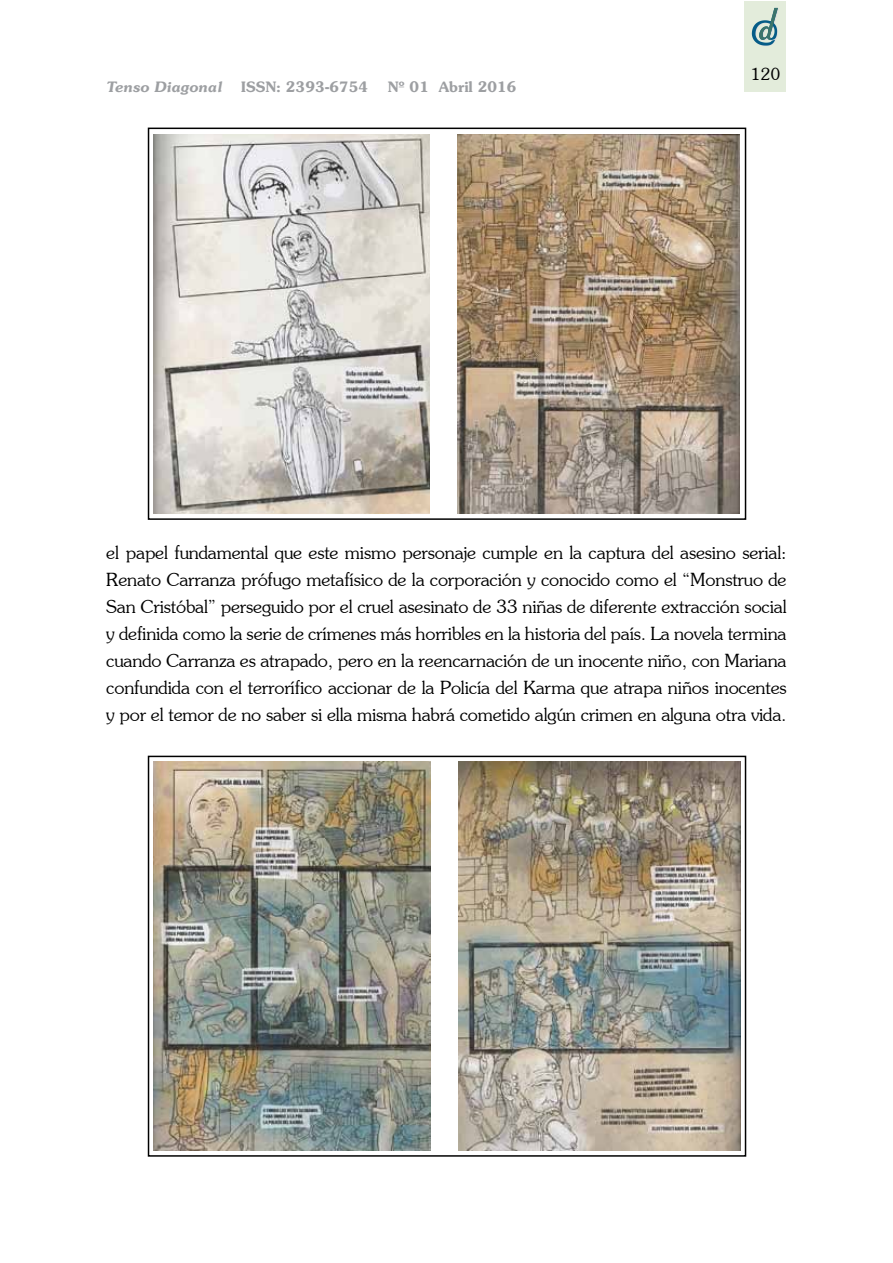
<style>
.page{position:relative;width:893px;height:1263px;background:#fff}
.page>*{position:absolute;margin:0;border:0;box-sizing:border-box;transform-origin:0 0}
.t1{font:18px/27px "Southern Plain";letter-spacing:-.01em;color:#000;text-align:justify}
.t2{font:16.5px "Southern Plain";color:#000}
.t3{font:700 14.25px "Southern";color:#9d9fa2}
.t4{font:italic 700 14.25px "Southern";color:#9d9fa2}
</style>
<div class="page">
<div style="left:745px;top:1px;width:41px;height:91px;background:#e3ecdb"></div>
<svg style="left:752px;top:8px;width:27px;height:38px"></svg>
<img style="left:153px;top:134px;width:276px;height:379px">
<img style="left:458px;top:134px;width:282px;height:379px">
<img style="left:154px;top:762px;width:276px;height:388px">
<img style="left:458px;top:762px;width:282px;height:388px">
<div style="left:148px;top:128px;width:598px;height:392px;border:2px solid #000"></div>
<div style="left:148px;top:756px;width:598px;height:401px;border:2px solid #000"></div>
<p class="t4" style="left:106px;top:78px;width:117px">Tenso Diagonal</p>
<p class="t3" style="left:241px;top:77px;width:129px">ISSN: 2393-6754</p>
<p class="t3" style="left:388px;top:77px;width:130px">Nº 01 Abril 2016</p>
<p class="t2" style="left:751px;top:64px;width:31px">120</p>
<p class="t1" style="left:106px;top:539px;width:682px">el papel fundamental que este mismo personaje cumple en la captura del asesino serial:<br>Renato Carranza prófugo metafísico de la corporación y conocido como el “Monstruo de San Cristóbal” perseguido por el cruel asesinato de 33 niñas de diferente extracción social y definida como la serie de crímenes más horribles en la historia del país. La novela termina cuando Carranza es atrapado, pero en la reencarnación de un inocente niño, con Mariana confundida con el terrorífico accionar de la Policía del Karma que atrapa niños inocentes y por el temor de no saber si ella misma habrá cometido algún crimen en alguna otra vida.</p>
</div>
